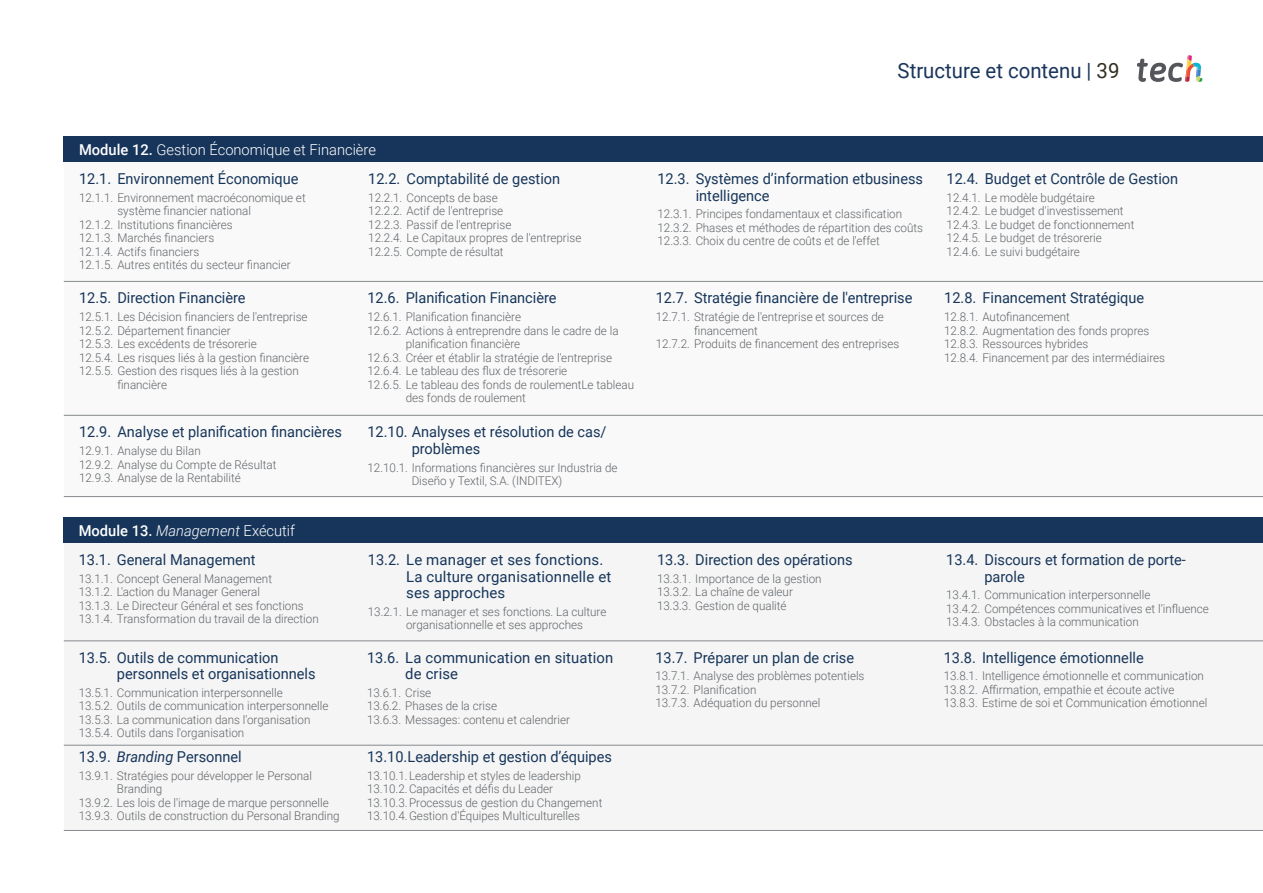
<style>
.page{position:relative;width:1263px;height:893px;background:#fff}
.page>*{position:absolute;margin:0;border:0;box-sizing:border-box;transform-origin:0 0}
.t1{font:21px "Roboto";color:#1a355c}
.t2{font:15px/16.5px "Roboto";color:#17355b}
.t3{font:300 15px/29px "Roboto";color:#fff}
.t4{font:300 12px/13.5px "Roboto";color:#61646a}
.s1{color:#312e20}
.s2{font-weight:500}
.s3{font-weight:400;color:#17355b}
.s4{font-weight:500;color:#fff}
.s5{font-weight:300;font-style:italic;color:#fff}
.s6{font-weight:300;color:#fff}
.s7{font-style:italic}
</style>
<div class="page">
<svg style="left:1137px;top:55px;width:65px;height:27px"></svg>
<div style="left:64px;top:162px;width:1199px;height:335px;background:#f8f9f8"></div>
<div style="left:64px;top:137px;width:1199px;height:25px;background:#17355b"></div>
<hr style="left:64px;top:281px;width:1199px;height:1px;background:#878a8e">
<hr style="left:64px;top:496px;width:1199px;height:1px;background:#878a8e">
<hr style="left:64px;top:415px;width:1199px;height:1px;background:#878a8e">
<div style="left:64px;top:518px;width:1199px;height:25px;background:#17355b"></div>
<div style="left:64px;top:543px;width:1199px;height:287px;background:#f4f5f4"></div>
<hr style="left:64px;top:641px;width:1199px;height:1px;background:#878a8e">
<hr style="left:64px;top:745px;width:1199px;height:1px;background:#878a8e">
<hr style="left:64px;top:830px;width:1199px;height:1px;background:#878a8e">
<h1 class="t1" style="left:898px;top:56px;width:223px">Structure et contenu | <span class="s1">39</span></h1>
<p class="t3" style="left:79px;top:135px;width:298px"><span class="s2">Module 12.</span> Gestion Économique et Financière<br><span class="s3">12.1. Environnement Économique</span></p>
<p class="t4" style="left:79px;top:190px;width:228px">12.1.1. Environnement macroéconomique et</p>
<p class="t4" style="left:117px;top:204px;width:135px">système financier national</p>
<p class="t4" style="left:79px;top:217px;width:155px">12.1.2. Institutions financières</p>
<p class="t4" style="left:79px;top:231px;width:137px">12.1.3. Marchés financiers</p>
<p class="t4" style="left:79px;top:244px;width:122px">12.1.4. Actifs financiers</p>
<p class="t4" style="left:79px;top:258px;width:213px">12.1.5. Autres entités du secteur financier</p>
<p class="t2" style="left:368px;top:170px;width:193px">12.2. Comptabilité de gestion</p>
<p class="t4" style="left:368px;top:190px;width:215px">12.2.1. Concepts de base<br>12.2.2. Actif de l'entreprise<br>12.2.3. Passif de l'entreprise<br>12.2.4. Le Capitaux propres de l'entreprise<br>12.2.5. Compte de résultat</p>
<p class="t2" style="left:79px;top:289px;width:168px">12.5. Direction Financière</p>
<p class="t4" style="left:79px;top:310px;width:230px">12.5.1. Les Décision financiers de l'entreprise</p>
<p class="t4" style="left:79px;top:323px;width:153px">12.5.2. Département financier</p>
<p class="t4" style="left:79px;top:337px;width:179px">12.5.3. Les excédents de trésorerie</p>
<p class="t4" style="left:79px;top:350px;width:232px">12.5.4. Les risques liés à la gestion financière</p>
<p class="t4" style="left:79px;top:364px;width:221px">12.5.5. Gestion des risques liés à la gestion</p>
<p class="t4" style="left:117px;top:377px;width:51px">financière</p>
<p class="t2" style="left:79px;top:423px;width:264px">12.9. Analyse et planification financières</p>
<p class="t4" style="left:79px;top:444px;width:199px">12.9.1. Analyse du Bilan<br>12.9.2. Analyse du Compte de Résultat<br>12.9.3. Analyse de la Rentabilité</p>
<p class="t2" style="left:79px;top:516px;width:218px;line-height:29px"><span class="s4">Module 13.</span> <span class="s5">Management</span> <span class="s6">Exécutif<br></span>13.1. General Management</p>
<p class="t4" style="left:79px;top:571px;width:242px">13.1.1. Concept General Management<br>13.1.2. L'action du Manager General<br>13.1.3. Le Directeur Général et ses fonctions 13.1.4. Transformation du travail de la direction</p>
<p class="t2" style="left:117px;top:648px;width:200px;text-indent:-38px">13.5. Outils de communication personnels et organisationnels</p>
<p class="t4" style="left:79px;top:685px;width:251px">13.5.1. Communication interpersonnelle<br>13.5.2. Outils de communication interpersonnelle 13.5.3. La communication dans l'organisation 13.5.4. Outils dans l'organisation</p>
<p class="t2" style="left:79px;top:748px;width:165px">13.9. <span class="s7">Branding</span> Personnel</p>
<p class="t4" style="left:79px;top:768px;width:235px">13.9.1. Stratégies pour développer le Personal</p>
<p class="t4" style="left:117px;top:782px;width:47px">Branding</p>
<p class="t4" style="left:79px;top:795px;width:252px">13.9.2. Les lois de l'image de marque personnelle</p>
<p class="t4" style="left:79px;top:809px;width:263px">13.9.3. Outils de construction du Personal Branding</p>
<p class="t2" style="left:367px;top:289px;width:191px">12.6. Planification Financière</p>
<p class="t4" style="left:367px;top:310px;width:155px">12.6.1. Planification financière</p>
<p class="t4" style="left:367px;top:323px;width:253px">12.6.2. Actions à entreprendre dans le cadre de la</p>
<p class="t4" style="left:406px;top:337px;width:116px">planification financière</p>
<p class="t4" style="left:367px;top:350px;width:246px">12.6.3. Créer et établir la stratégie de l'entreprise</p>
<p class="t4" style="left:367px;top:364px;width:201px">12.6.4. Le tableau des flux de trésorerie</p>
<p class="t4" style="left:367px;top:377px;width:268px">12.6.5. Le tableau des fonds de roulementLe tableau</p>
<p class="t4" style="left:406px;top:391px;width:122px">des fonds de roulement</p>
<p class="t2" style="left:412px;top:423px;width:196px;text-indent:-44px">12.10. Analyses et résolution de cas/ problèmes</p>
<p class="t4" style="left:412px;top:460px;width:207px;text-indent:-44px">12.10.1. Informations financières sur Industria de<br>Diseño y Textil, S.A. (INDITEX)</p>
<p class="t2" style="left:406px;top:551px;width:207px;text-indent:-38px">13.2. Le manager et ses fonctions.<br>La culture organisationnelle et ses approches</p>
<p class="t4" style="left:406px;top:604px;width:202px;text-indent:-38px">13.2.1. Le manager et ses fonctions. La culture organisationnelle et ses approches</p>
<p class="t2" style="left:405px;top:648px;width:210px;text-indent:-38px">13.6. La communication en situation de crise</p>
<p class="t4" style="left:367px;top:685px;width:205px">13.6.1. Crise<br>13.6.2. Phases de la crise<br>13.6.3. Messages: contenu et calendrier</p>
<p class="t2" style="left:367px;top:748px;width:246px">13.10.Leadership et gestion d’équipes</p>
<p class="t4" style="left:367px;top:768px;width:237px">13.10.1.Leadership et styles de leadership 13.10.2.Capacités et défis du Leader 13.10.3.Processus de gestion du Changement 13.10.4.Gestion d'Équipes Multiculturelles</p>
<p class="t2" style="left:696px;top:170px;width:229px;text-indent:-38px">12.3. Systèmes d’information etbusiness intelligence</p>
<p class="t4" style="left:657px;top:207px;width:267px">12.3.1. Principes fondamentaux et classification<br>12.3.2. Phases et méthodes de répartition des coûts<br>12.3.3. Choix du centre de coûts et de l'effet</p>
<p class="t2" style="left:656px;top:289px;width:258px">12.7. Stratégie financière de l'entreprise</p>
<p class="t4" style="left:656px;top:310px;width:230px">12.7.1. Stratégie de l'entreprise et sources de</p>
<p class="t4" style="left:694px;top:323px;width:65px">financement</p>
<p class="t4" style="left:656px;top:337px;width:245px">12.7.2. Produits de financement des entreprises</p>
<p class="t2" style="left:946px;top:170px;width:233px">12.4. Budget et Contrôle de Gestion</p>
<p class="t4" style="left:946px;top:190px;width:189px">12.4.1. Le modèle budgétaire<br>12.4.2. Le budget d'investissement<br>12.4.3. Le budget de fonctionnement<br>12.4.5. Le budget de trésorerie<br>12.4.6. Le suivi budgétaire</p>
<p class="t2" style="left:944px;top:289px;width:202px">12.8. Financement Stratégique</p>
<p class="t4" style="left:944px;top:310px;width:223px">12.8.1. Autofinancement<br>12.8.2. Augmentation des fonds propres 12.8.3. Ressources hybrides<br>12.8.4. Financement par des intermédiaires</p>
<p class="t2" style="left:657px;top:551px;width:197px">13.3. Direction des opérations</p>
<p class="t4" style="left:657px;top:571px;width:166px">13.3.1. Importance de la gestion<br>13.3.2. La chaîne de valeur<br>13.3.3. Gestion de qualité</p>
<p class="t2" style="left:655px;top:648px;width:200px">13.7. Préparer un plan de crise</p>
<p class="t4" style="left:655px;top:669px;width:211px">13.7.1. Analyse des problèmes potentiels<br>13.7.2. Planification<br>13.7.3. Adéquation du personnel</p>
<p class="t2" style="left:984px;top:551px;width:203px;text-indent:-38px">13.4. Discours et formation de porte&shy;parole</p>
<p class="t4" style="left:946px;top:588px;width:264px">13.4.1. Communication interpersonnelle<br>13.4.2. Compétences communicatives et l’influence<br>13.4.3. Obstacles à la communication</p>
<p class="t2" style="left:944px;top:648px;width:202px">13.8. Intelligence émotionnelle</p>
<p class="t4" style="left:944px;top:669px;width:265px">13.8.1. Intelligence émotionnelle et communication<br>13.8.2. Affirmation, empathie et écoute active<br>13.8.3. Estime de soi et Communication émotionnel</p>
</div>
